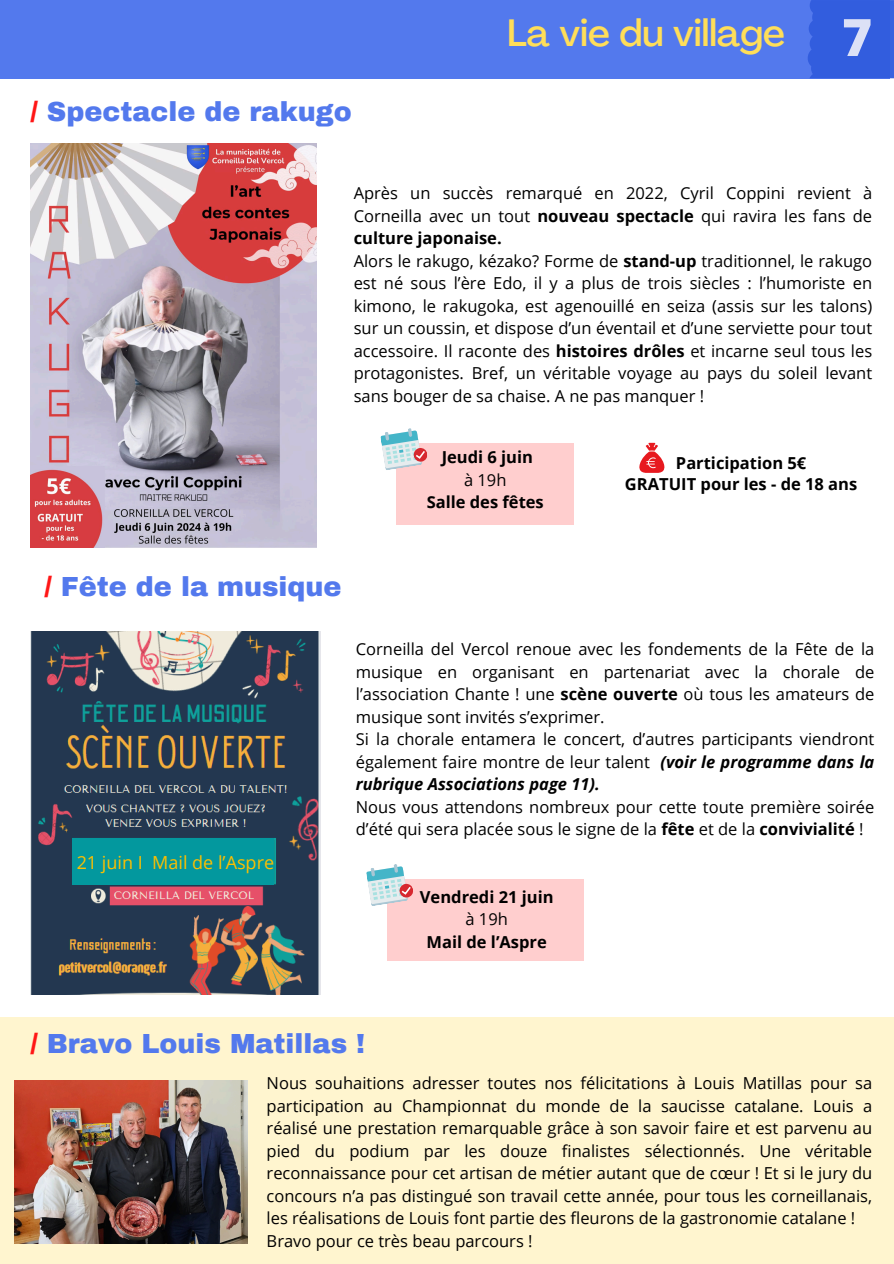
<style>
.page{position:relative;width:894px;height:1264px;background:#fff}
.page>*{position:absolute;margin:0;border:0;box-sizing:border-box;transform-origin:0 0}
.t1{font:800 51.6px "Open Sans";color:#dce1f6}
.t2{font:500 37.5px "Agrandir";color:#ffde59}
.t3{font:900 27px "Archivo";color:#5379ed}
.t4{font:18px "Open Sans";color:#febf00}
.t5{font:16.5px/22.5px "Open Sans";color:#000;text-align:justify}
.t6{font:700 16.5px "Open Sans";color:#000}
.s1{color:#ff1616}
.s2{font-weight:700}
.s3{font-weight:700;font-style:italic}
</style>
<div class="page">
<div style="left:0;top:0;width:889px;height:78px;background:#5379ed"></div>
<div style="left:808px;top:0;width:85px;height:78px;background:#325dde"></div>
<div style="left:0;top:1017px;width:892px;height:246px;background:#fff5cf"></div>
<img style="left:14px;top:1080px;width:233px;height:163px">
<img style="left:30px;top:144px;width:286px;height:404px">
<img style="left:30px;top:631px;width:291px;height:363px">
<div style="left:396px;top:443px;width:177px;height:82px;background:#ffcece"></div>
<svg style="left:380px;top:428px;width:47px;height:42px"></svg>
<svg style="left:639px;top:443px;width:25px;height:30px"></svg>
<div style="left:72px;top:838px;width:202px;height:47px;background:#03989e"></div>
<div style="left:387px;top:878px;width:196px;height:82px;background:#ffcece"></div>
<svg style="left:366px;top:864px;width:48px;height:42px"></svg>
<p class="t3" style="left:30px;top:98px;width:323px"><span class="s1">/</span> Spectacle de rakugo</p>
<p class="t2" style="left:507px;top:18px;width:279px">La vie du village</p>
<p class="t1" style="left:841px;top:1px;width:32px">7</p>
<h3 class="t5" style="left:353px;top:181px;width:520px">Après un succès remarqué en 2022, Cyril Coppini revient à Corneilla avec un tout <span class="s2">nouveau spectacle</span> qui ravira les fans de <span class="s2">culture japonaise.</span></h3>
<h3 class="t5" style="left:353px;top:249px;width:520px">Alors le rakugo, kézako? Forme de <span class="s2">stand-up</span> traditionnel, le rakugo est né sous l’ère Edo, il y a plus de trois siècles : l’humoriste en kimono, le rakugoka, est agenouillé en seiza (assis sur les talons) sur un coussin, et dispose d’un éventail et d’une serviette pour tout accessoire. Il raconte des <span class="s2">histoires drôles</span> et incarne seul tous les protagonistes. Bref, un véritable voyage au pays du soleil levant sans bouger de sa chaise. A ne pas manquer !</h3>
<p class="t6" style="left:441px;top:445px;width:93px">Jeudi 6 juin</p>
<p class="t5" style="left:464px;top:468px;width:44px">à 19h</p>
<p class="t6" style="left:426px;top:490px;width:119px">Salle des fêtes</p>
<h2 class="t6" style="left:675px;top:451px;width:132px">Participation 5€</h2>
<p class="t6" style="left:624px;top:472px;width:234px">GRATUIT pour les - de 18 ans</p>
<p class="t3" style="left:44px;top:572px;width:299px"><span class="s1">/</span> Fête de la musique</p>
<p class="t4" style="left:77px;top:849px;width:199px">21 juin I Mail de l’Aspre</p>
<p class="t5" style="left:356px;top:637px;width:520px">Corneilla del Vercol renoue avec les fondements de la Fête de la musique en organisant en partenariat avec la chorale de l’association Chante ! une <span class="s2">scène ouverte</span> où tous les amateurs de musique sont invités s’exprimer.</p>
<p class="t5" style="left:356px;top:727px;width:520px">Si la chorale entamera le concert, d’autres participants viendront également faire montre de leur talent <span class="s3">(voir le programme dans la rubrique Associations page 11).</span></p>
<p class="t5" style="left:356px;top:795px;width:520px">Nous vous attendons nombreux pour cette toute première soirée d’été qui sera placée sous le signe de la <span class="s2">fête</span> et de la <span class="s2">convivialité</span> !</p>
<p class="t6" style="left:420px;top:885px;width:135px">Vendredi 21 juin</p>
<p class="t5" style="left:465px;top:907px;width:44px">à 19h</p>
<p class="t6" style="left:426px;top:930px;width:122px">Mail de l’Aspre</p>
<p class="t3" style="left:30px;top:1029px;width:336px"><span class="s1">/</span> Bravo Louis Matillas !</p>
<p class="t5" style="left:266px;top:1071px;width:607px">Nous souhaitions adresser toutes nos félicitations à Louis Matillas pour sa participation au Championnat du monde de la saucisse catalane. Louis a réalisé une prestation remarquable grâce à son savoir faire et est parvenu au pied du podium par les douze finalistes sélectionnés. Une véritable reconnaissance pour cet artisan de métier autant que de cœur ! Et si le jury du concours n’a pas distingué son travail cette année, pour tous les corneillanais, les réalisations de Louis font partie des fleurons de la gastronomie catalane !</p>
<h2 class="t5" style="left:266px;top:1229px;width:267px">Bravo pour ce très beau parcours !</h2>
</div>
